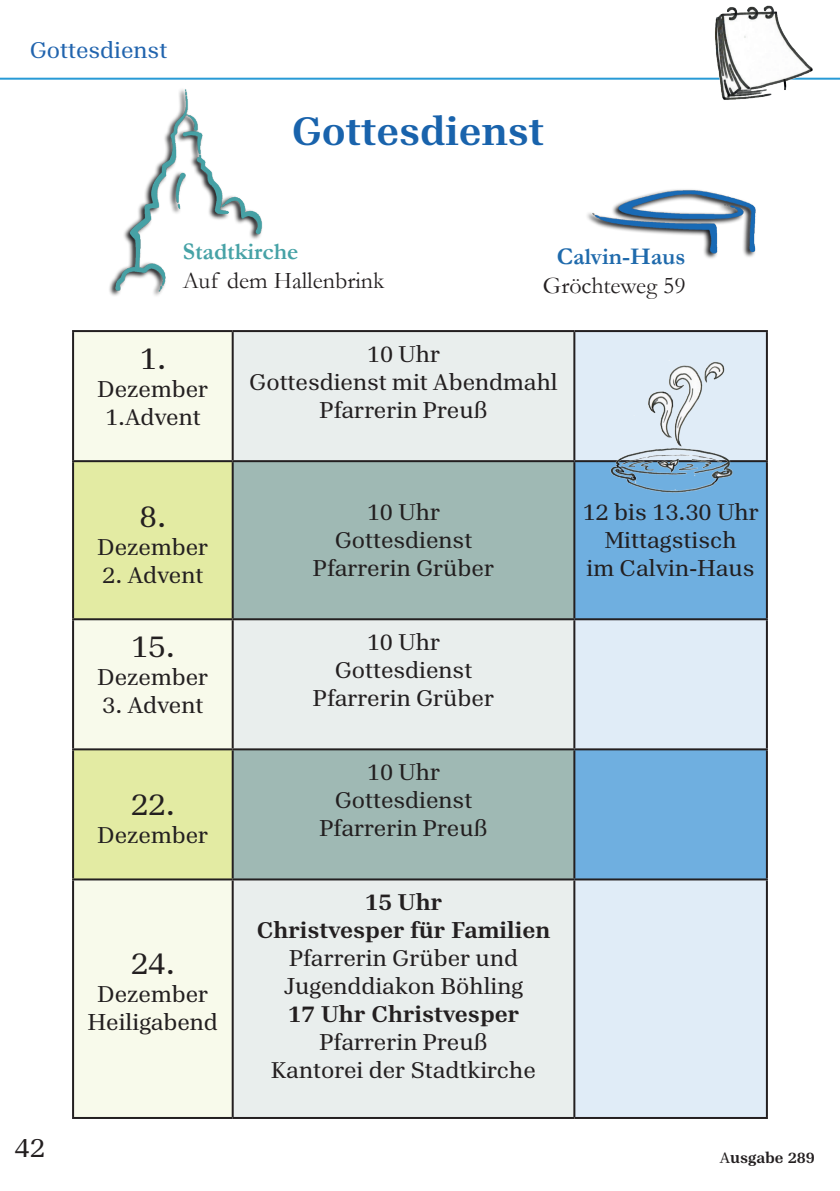
<style>
.page{position:relative;width:840px;height:1191px;background:#fff}
.page>*{position:absolute;margin:0;border:0;box-sizing:border-box;transform-origin:0 0}
.t1{font:700 42px "Aptos Serif";color:#1963ac}
.t2{font:32px "Aptos Serif";color:#231f20}
.t3{font:28px "Aptos Serif";color:#231f20}
.t4{font:24px/28px "Aptos Serif";color:#231f20;text-align:center}
.t5{font:700 24px/28px "Aptos Serif";color:#231f20;text-align:center}
.t6{font:24px "Garamond";color:#231f20}
.t7{font:24px "Aptos Serif";color:#2164ae}
.t8{font:700 24px "Garamond";color:#46a2a6}
.t9{font:700 24px "Garamond";color:#1f6aac}
.t10{font:700 16px "Aptos Serif";color:#231f20}
.s1{font-weight:400}
</style>
<div class="page">
<hr style="left:0;top:78px;width:839px;height:2px;background:#279ad6">
<img style="left:109px;top:89px;width:154px;height:207px">
<img style="left:578px;top:77px;width:178px;height:182px">
<img style="left:712px;top:5px;width:102px;height:100px">
<div style="left:74px;top:332px;width:157px;height:785px;background:#f8faeb"></div>
<div style="left:233px;top:332px;width:340px;height:785px;background:#e9eeed"></div>
<div style="left:575px;top:332px;width:190px;height:785px;background:#e0ecf7"></div>
<svg style="left:74px;top:462px;width:157px;height:416px;background:#e9efb8"></svg>
<svg style="left:233px;top:462px;width:340px;height:416px;background:#b4c7c3"></svg>
<svg style="left:575px;top:462px;width:190px;height:416px;background:#93c1e5"></svg>
<hr style="left:72px;top:330px;width:160px;height:2px;background:#231f20">
<hr style="left:72px;top:332px;width:2px;height:128px;background:#231f20">
<hr style="left:574px;top:330px;width:193px;height:2px;background:#231f20">
<hr style="left:765px;top:332px;width:2px;height:128px;background:#231f20">
<hr style="left:72px;top:460px;width:160px;height:2px;background:#231f20">
<hr style="left:72px;top:462px;width:2px;height:156px;background:#231f20">
<hr style="left:574px;top:460px;width:193px;height:2px;background:#231f20">
<hr style="left:765px;top:462px;width:2px;height:156px;background:#231f20">
<hr style="left:72px;top:618px;width:160px;height:2px;background:#231f20">
<hr style="left:72px;top:620px;width:2px;height:128px;background:#231f20">
<hr style="left:232px;top:618px;width:342px;height:2px;background:#231f20">
<hr style="left:574px;top:618px;width:193px;height:2px;background:#231f20">
<hr style="left:765px;top:620px;width:2px;height:128px;background:#231f20">
<hr style="left:72px;top:748px;width:160px;height:2px;background:#231f20">
<hr style="left:72px;top:750px;width:2px;height:128px;background:#231f20">
<hr style="left:232px;top:748px;width:342px;height:2px;background:#231f20">
<hr style="left:574px;top:748px;width:193px;height:2px;background:#231f20">
<hr style="left:765px;top:750px;width:2px;height:128px;background:#231f20">
<hr style="left:72px;top:878px;width:160px;height:2px;background:#231f20">
<hr style="left:72px;top:880px;width:2px;height:237px;background:#231f20">
<hr style="left:232px;top:878px;width:342px;height:2px;background:#231f20">
<hr style="left:574px;top:878px;width:193px;height:2px;background:#231f20">
<hr style="left:765px;top:880px;width:2px;height:237px;background:#231f20">
<hr style="left:72px;top:1117px;width:160px;height:2px;background:#231f20">
<hr style="left:232px;top:1117px;width:342px;height:2px;background:#231f20">
<hr style="left:574px;top:1117px;width:193px;height:2px;background:#231f20">
<hr style="left:231px;top:462px;width:2px;height:156px;background:#231f20">
<hr style="left:573px;top:462px;width:2px;height:156px;background:#231f20">
<hr style="left:231px;top:620px;width:2px;height:128px;background:#231f20">
<hr style="left:573px;top:620px;width:2px;height:128px;background:#231f20">
<hr style="left:231px;top:750px;width:2px;height:128px;background:#231f20">
<hr style="left:573px;top:750px;width:2px;height:128px;background:#231f20">
<hr style="left:231px;top:880px;width:2px;height:237px;background:#231f20">
<hr style="left:573px;top:880px;width:2px;height:237px;background:#231f20">
<hr style="left:232px;top:330px;width:342px;height:2px;background:#231f20">
<hr style="left:231px;top:332px;width:2px;height:128px;background:#231f20">
<hr style="left:573px;top:332px;width:2px;height:128px;background:#231f20">
<hr style="left:232px;top:460px;width:342px;height:2px;background:#231f20">
<img style="left:601px;top:358px;width:136px;height:137px">
<p class="t7" style="left:30px;top:34px;width:139px">Gottesdienst</p>
<h1 class="t1" style="left:291px;top:102px;width:254px">Gottesdienst</h1>
<p class="t8" style="left:183px;top:235px;width:117px">Stadtkirche</p>
<p class="t6" style="left:183px;top:264px;width:203px">Auf dem Hallenbrink</p>
<p class="t9" style="left:556px;top:240px;width:130px">Calvin-Haus</p>
<p class="t6" style="left:542px;top:269px;width:144px">Gröchteweg 59</p>
<p class="t3" style="left:15px;top:1129px;width:32px">42</p>
<h2 class="t2" style="left:139px;top:337px;width:28px">1.</h2>
<p class="t4" style="left:97px;top:374px;width:112px">Dezember<br>1.Advent</p>
<h2 class="t2" style="left:139px;top:495px;width:28px">8.</h2>
<p class="t4" style="left:97px;top:532px;width:112px">Dezember</p>
<p class="t4" style="left:102px;top:560px;width:102px">2. Advent</p>
<h2 class="t2" style="left:131px;top:625px;width:46px">15.</h2>
<p class="t4" style="left:97px;top:662px;width:112px">Dezember</p>
<p class="t4" style="left:102px;top:690px;width:102px">3. Advent</p>
<h2 class="t2" style="left:131px;top:783px;width:46px">22.</h2>
<p class="t4" style="left:97px;top:820px;width:112px">Dezember</p>
<h2 class="t2" style="left:131px;top:941px;width:46px">24.</h2>
<p class="t4" style="left:88px;top:978px;width:131px">Dezember<br>Heiligabend</p>
<p class="t4" style="left:249px;top:339px;width:310px">10 Uhr<br>Gottesdienst mit Abendmahl<br>Pfarrerin Preuß</p>
<p class="t4" style="left:313px;top:497px;width:182px">10 Uhr<br>Gottesdienst<br>Pfarrerin Grüber</p>
<p class="t4" style="left:582px;top:497px;width:178px">12 bis 13.30 Uhr<br>Mittagstisch<br>im Calvin-Haus</p>
<p class="t4" style="left:313px;top:627px;width:182px">10 Uhr<br>Gottesdienst<br>Pfarrerin Grüber</p>
<p class="t4" style="left:319px;top:757px;width:169px">10 Uhr<br>Gottesdienst<br>Pfarrerin Preuß</p>
<p class="t5" style="left:256px;top:887px;width:295px">15 Uhr<br>Christvesper für Familien</p>
<p class="t4" style="left:283px;top:943px;width:241px;text-align:left">Pfarrerin Grüber und<br>Jugenddiakon Böhling</p>
<p class="t5" style="left:288px;top:999px;width:232px">17 Uhr Christvesper</p>
<p class="t4" style="left:271px;top:1027px;width:266px">Pfarrerin Preuß<br>Kantorei der Stadtkirche</p>
<p class="t10" style="left:719px;top:1146px;width:96px"><span class="s1">A</span>usgabe 289</p>
</div>
